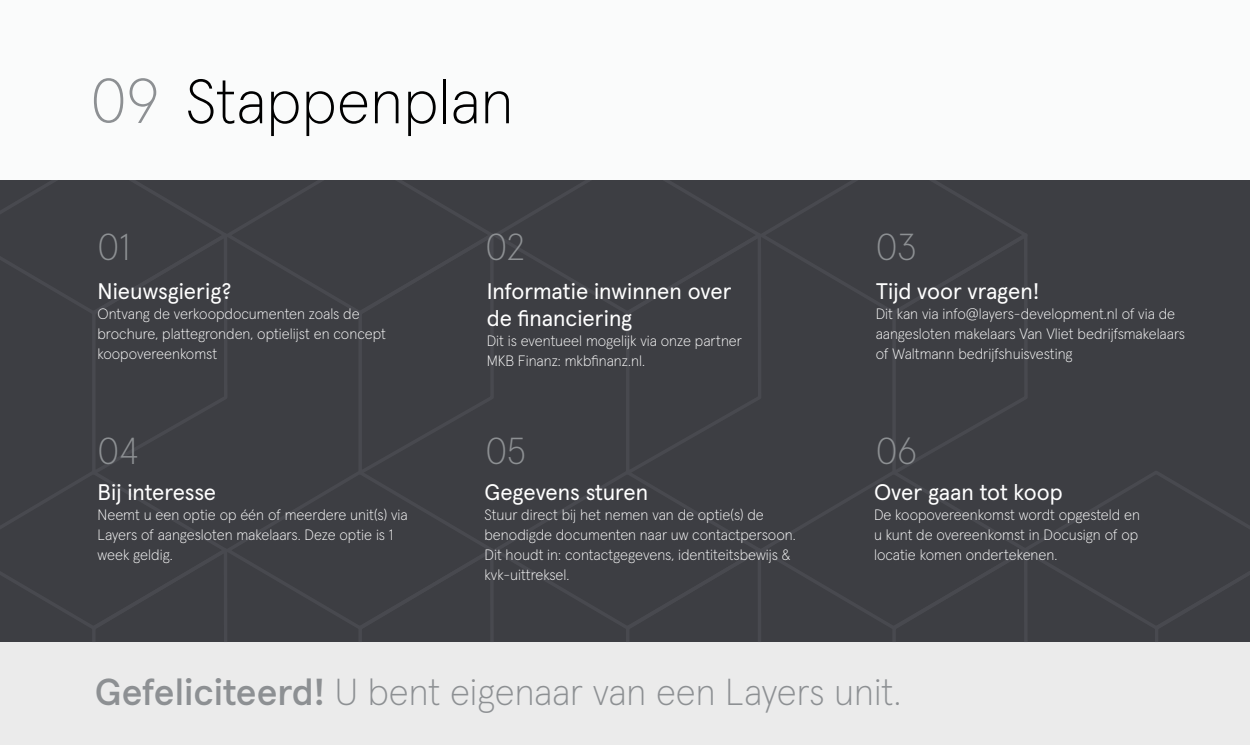
<style>
.page{position:relative;width:1250px;height:745px;background:#fff}
.page>*{position:absolute;margin:0;border:0;box-sizing:border-box;transform-origin:0 0}
.t1{font:200 62.5px "Apercu Aktiv";color:#000}
.t2{font:200 37.5px "Apercu Aktiv";color:#8d9093}
.t3{font:22.5px/27px "Apercu Aktiv";color:#fff}
.t4{font:200 15px/20px "Apercu Aktiv";color:#fff}
.s1{color:#8d9093}
.s2{font-weight:500}
</style>
<div class="page">
<div style="left:0;top:641px;width:1250px;height:103px;background:#ebebeb"></div>
<div style="left:0;top:163px;width:1250px;height:478px;background:#3d3e43"></div>
<svg style="left:626px;top:316px;width:135px;height:152px"></svg>
<svg style="left:626px;top:631px;width:135px;height:10px"></svg>
<svg style="left:359px;top:316px;width:134px;height:152px"></svg>
<svg style="left:893px;top:316px;width:134px;height:152px"></svg>
<svg style="left:0;top:179px;width:227px;height:289px"></svg>
<svg style="left:0;top:468px;width:223px;height:163px"></svg>
<svg style="left:499px;top:179px;width:258px;height:137px"></svg>
<svg style="left:499px;top:468px;width:258px;height:163px"></svg>
<svg style="left:223px;top:179px;width:276px;height:137px"></svg>
<svg style="left:223px;top:468px;width:276px;height:163px"></svg>
<svg style="left:757px;top:179px;width:276px;height:137px"></svg>
<svg style="left:757px;top:468px;width:263px;height:163px"></svg>
<svg style="left:1020px;top:471px;width:230px;height:160px"></svg>
<div style="left:0;top:0;width:1250px;height:179px;background:#fafbfb"></div>
<h1 class="t1" style="left:90px;top:54px;width:425px"><span class="s1">09</span> Stappenplan</h1>
<h2 class="t2" style="left:98px;top:219px;width:35px">01</h2>
<h2 class="t2" style="left:485px;top:219px;width:41px">02</h2>
<h2 class="t2" style="left:876px;top:219px;width:42px">03</h2>
<h3 class="t3" style="left:98px;top:275px;width:135px">Nieuwsgierig?</h3>
<p class="t4" style="left:98px;top:302px;width:290px">Ontvang de verkoopdocumenten zoals de brochure, plattegronden, optielijst en concept koopovereenkomst</p>
<h2 class="t2" style="left:98px;top:421px;width:43px">04</h2>
<h3 class="t3" style="left:98px;top:477px;width:120px">Bij interesse</h3>
<p class="t4" style="left:98px;top:503px;width:312px">Neemt u een optie op één of meerdere unit(s) via<br>Layers of aangesloten makelaars. Deze optie is 1 week geldig.</p>
<h3 class="t3" style="left:487px;top:275px;width:246px">Informatie inwinnen over de financiering</h3>
<p class="t4" style="left:487px;top:329px;width:257px">Dit is eventueel mogelijk via onze partner<br>MKB Finanz: mkbfinanz.nl.</p>
<h3 class="t3" style="left:876px;top:275px;width:166px">Tijd voor vragen!</h3>
<p class="t4" style="left:876px;top:302px;width:311px">Dit kan via info@layers-development.nl of via de aangesloten makelaars Van Vliet bedrijfsmakelaars of Waltmann bedrijfshuisvesting</p>
<h2 class="t2" style="left:485px;top:421px;width:42px">05</h2>
<h2 class="t2" style="left:876px;top:421px;width:43px">06</h2>
<h3 class="t3" style="left:484px;top:477px;width:165px">Gegevens sturen</h3>
<p class="t4" style="left:484px;top:503px;width:313px">Stuur direct bij het nemen van de optie(s) de benodigde documenten naar uw contactpersoon.<br>Dit houdt in: contactgegevens, identiteitsbewijs &amp; kvk-uittreksel.</p>
<h3 class="t3" style="left:874px;top:477px;width:190px">Over gaan tot koop</h3>
<p class="t4" style="left:874px;top:503px;width:268px">De koopovereenkomst wordt opgesteld en u kunt de overeenkomst in Docusign of op locatie komen ondertekenen.</p>
<h2 class="t2" style="left:95px;top:662px;width:808px"><span class="s2">Gefeliciteerd!</span> U bent eigenaar van een Layers unit.</h2>
</div>
